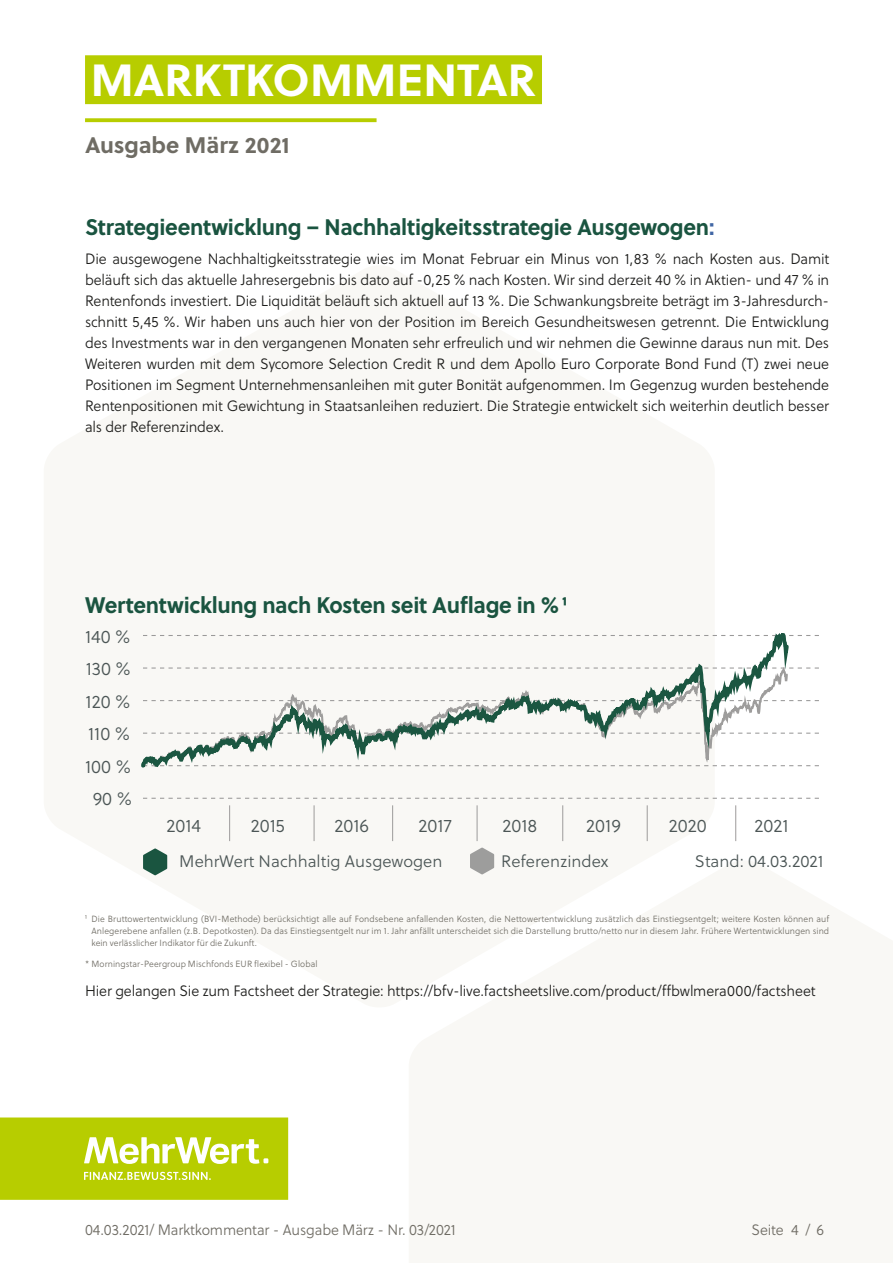
<style>
.page{position:relative;width:893px;height:1263px;background:#fff}
.page>*{position:absolute;margin:0;border:0;box-sizing:border-box;transform-origin:0 0}
.t1{font:700 45px "Soleil";color:#fff}
.t2{font:700 22.5px "Soleil";letter-spacing:-.015em;color:#1a5440;scale:.96 1}
.t3{font:700 22.5px "Soleil";color:#6f6c64}
.t4{font:18px "Soleil Lt";color:#4c5656}
.t5{font:16.65px "Soleil Lt";color:#4b5555}
.t6{font:15px/21px "Soleil Lt";letter-spacing:-.01em;color:#1d1d1b;text-align:justify;scale:.96 1}
.t7{font:15px "Soleil Lt";letter-spacing:-.01em;color:#6f6c64;scale:.96 1}
.t8{font:9px/12px "Soleil Lt";letter-spacing:.005em;color:#6f6c64;text-align:justify;scale:.96 1}
.s1{color:#4167a5}
</style>
<div class="page">
<svg style="left:0;top:1117px;width:288px;height:83px;background:#bfd21e"></svg>
<svg style="left:85px;top:118px;width:292px;height:4px"></svg>
<div style="left:85px;top:55px;width:457px;height:49px;background:#b7cd00"></div>
<svg style="left:470px;top:848px;width:24px;height:26px"></svg>
<svg style="left:143px;top:848px;width:24px;height:27px"></svg>
<svg style="left:143px;top:798px;width:676px;height:1px"></svg>
<svg style="left:791px;top:765px;width:28px;height:1px"></svg>
<svg style="left:791px;top:733px;width:28px;height:1px"></svg>
<svg style="left:791px;top:700px;width:28px;height:1px"></svg>
<svg style="left:791px;top:667px;width:28px;height:1px"></svg>
<svg style="left:791px;top:635px;width:28px;height:1px"></svg>
<svg style="left:141px;top:633px;width:650px;height:135px"></svg>
<hr style="left:229px;top:806px;width:1px;height:35px;background:#9d9b9b">
<hr style="left:314px;top:806px;width:1px;height:35px;background:#9d9b9b">
<hr style="left:392px;top:806px;width:1px;height:35px;background:#9d9b9b">
<hr style="left:477px;top:806px;width:1px;height:35px;background:#9d9b9b">
<hr style="left:562px;top:806px;width:1px;height:35px;background:#9d9b9b">
<hr style="left:647px;top:806px;width:1px;height:35px;background:#9d9b9b">
<hr style="left:735px;top:806px;width:1px;height:35px;background:#9d9b9b">
<h1 class="t1" style="left:91px;top:46px;width:447px">MARKTKOMMENTAR</h1>
<h2 class="t3" style="left:85px;top:128px;width:206px">Ausgabe März 2021</h2>
<h2 class="t2" style="left:85px;top:209px;width:657px">Strategieentwicklung – Nachhaltigkeitsstrategie Ausgewogen<span class="s1">:</span></h2>
<p class="t6" style="left:85px;top:248px;width:777px">Die ausgewogene Nachhaltigkeitsstrategie wies im Monat Februar ein Minus von 1,83 % nach Kosten aus. Damit beläuft sich das aktuelle Jahresergebnis bis dato auf -0,25 % nach Kosten. Wir sind derzeit 40 % in Aktien- und 47 % in Rentenfonds investiert. Die Liquidität beläuft sich aktuell auf 13 %. Die Schwankungsbreite beträgt im 3-Jahresdurch&shy;schnitt 5,45 %. Wir haben uns auch hier von der Position im Bereich Gesundheitswesen getrennt. Die Entwicklung des Investments war in den vergangenen Monaten sehr erfreulich und wir nehmen die Gewinne daraus nun mit. Des Weiteren wurden mit dem Sycomore Selection Credit R und dem Apollo Euro Corporate Bond Fund (T) zwei neue Positionen im Segment Unternehmensanleihen mit guter Bonität aufgenommen. Im Gegenzug wurden bestehende Rentenpositionen mit Gewichtung in Staatsanleihen reduziert. Die Strategie entwickelt sich weiterhin deutlich besser als der Referenzindex.</p>
<h2 class="t2" style="left:85px;top:588px;width:504px">Wertentwicklung nach Kosten seit Auflage in % 1</h2>
<p class="t4" style="left:85px;top:624px;width:47px">140 %</p>
<p class="t4" style="left:86px;top:656px;width:47px">130 %</p>
<p class="t4" style="left:86px;top:689px;width:46px">120 %</p>
<p class="t4" style="left:88px;top:721px;width:44px">110 %</p>
<p class="t4" style="left:85px;top:754px;width:47px">100 %</p>
<p class="t4" style="left:93px;top:786px;width:41px">90 %</p>
<p class="t4" style="left:166px;top:813px;width:36px">2014</p>
<p class="t4" style="left:251px;top:813px;width:36px">2015</p>
<p class="t4" style="left:334px;top:813px;width:36px">2016</p>
<p class="t4" style="left:419px;top:813px;width:35px">2017</p>
<p class="t4" style="left:502px;top:813px;width:37px">2018</p>
<p class="t4" style="left:586px;top:813px;width:36px">2019</p>
<p class="t4" style="left:669px;top:813px;width:39px">2020</p>
<p class="t4" style="left:754px;top:813px;width:36px">2021</p>
<p class="t5" style="left:179px;top:850px;width:265px">MehrWert Nachhaltig Ausgewogen</p>
<p class="t5" style="left:501px;top:850px;width:109px">Referenzindex</p>
<p class="t5" style="left:695px;top:850px;width:130px">Stand: 04.03.2021</p>
<p class="t8" style="left:91px;top:913px;width:770px;text-indent:-6px">¹ Die Bruttowertentwicklung (BVI-Methode) berücksichtigt alle auf Fondsebene anfallenden Kosten, die Nettowertentwicklung zusätzlich das Einstiegsentgelt; weitere Kosten können auf Anlegerebene anfallen (z.B. Depotkosten). Da das Einstiegsentgelt nur im 1. Jahr anfällt unterscheidet sich die Darstellung brutto/netto nur in diesem Jahr. Frühere Wertentwicklungen sind kein verlässlicher Indikator für die Zukunft.</p>
<p class="t8" style="left:85px;top:957px;width:244px">* Morningstar-Peergroup Mischfonds EUR flexibel - Global</p>
<p class="t6" style="left:85px;top:980px;width:762px">Hier gelangen Sie zum Factsheet der Strategie: https://bfv-live.factsheetslive.com/product/ffbwlmera000/factsheet</p>
<p class="t7" style="left:85px;top:1219px;width:388px">04.03.2021/ Marktkommentar - Ausgabe März - Nr. 03/2021</p>
<p class="t7" style="left:751px;top:1219px;width:77px">Seite 4 / 6</p>
</div>
